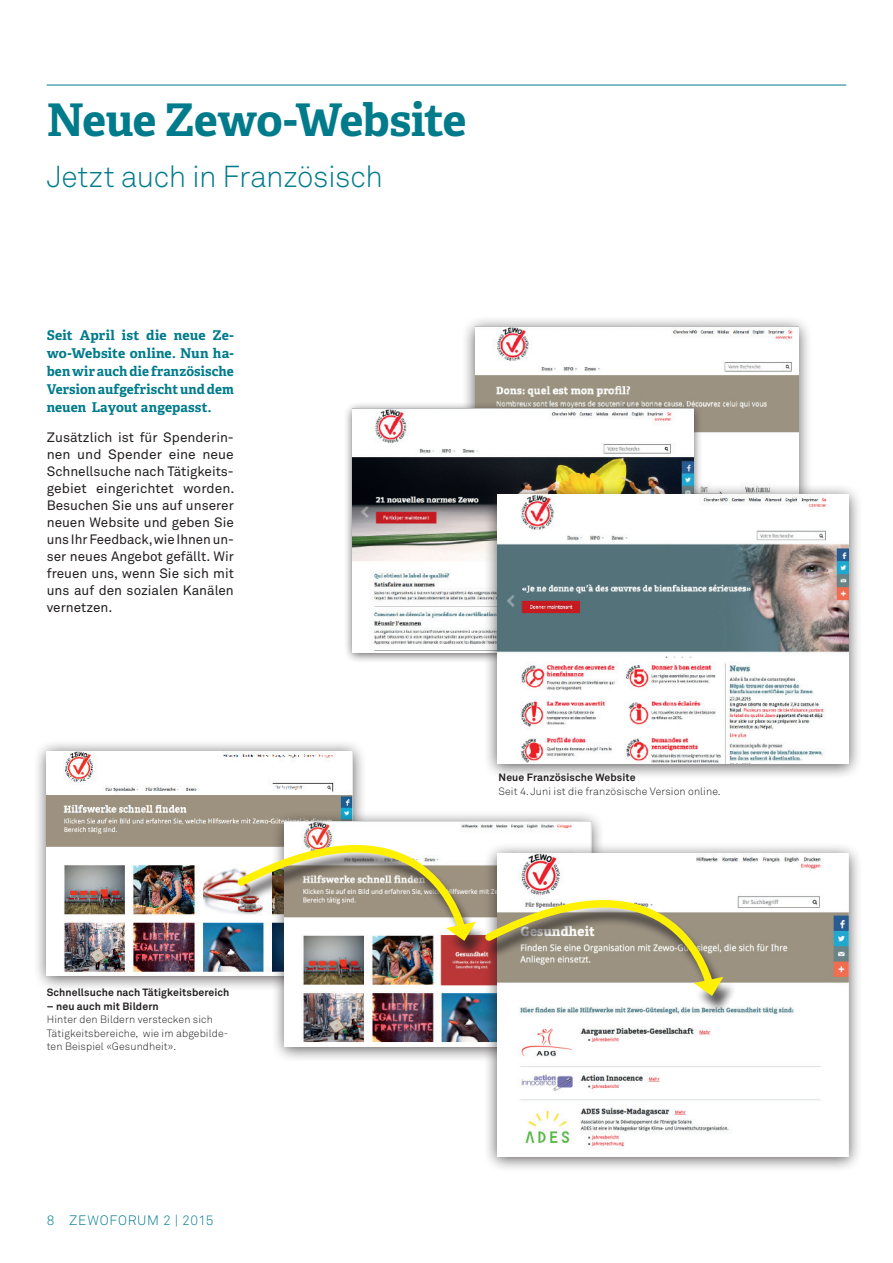
<style>
.page{position:relative;width:893px;height:1263px;background:#fff}
.page>*{position:absolute;margin:0;border:0;box-sizing:border-box;transform-origin:0 0}
.t1{font:700 45px "Adelle Basic";letter-spacing:-.015em;color:#007b8b}
.t2{font:300 30px "Akkurat Std";letter-spacing:-.015em;color:#007b8b}
.t3{font:13.5px/17px "Akkurat Std";color:#231f20;text-align:justify}
.t4{font:700 13.5px/18px "Adelle Basic";letter-spacing:.005em;color:#007b8b;text-align:justify}
.t5{font:300 13.5px "Akkurat Std";letter-spacing:.05em;color:#007b8b}
.t6{font:300 10.5px/13.5px "Akkurat Std";letter-spacing:.01em;color:#231f20}
.t7{font:700 10.5px "Akkurat Std";letter-spacing:.01em;color:#231f20}
</style>
<div class="page">
<hr style="left:47px;top:85px;width:799px;height:1px;background:#007b8b">
<div style="left:461px;top:315px;width:352px;height:293px;background:#231f20;opacity:.75"></div>
<img style="left:475px;top:327px;width:324px;height:156px">
<div style="left:344px;top:401px;width:358px;height:263px;background:#231f20;opacity:.75"></div>
<img style="left:353px;top:408px;width:340px;height:244px">
<div style="left:483px;top:483px;width:380px;height:297px;background:#231f20;opacity:.75"></div>
<img style="left:497px;top:495px;width:352px;height:269px">
<div style="left:33px;top:739px;width:334px;height:253px;background:#231f20;opacity:.75"></div>
<img style="left:47px;top:751px;width:306px;height:224px">
<div style="left:271px;top:810px;width:334px;height:252px;background:#231f20;opacity:.75"></div>
<img style="left:285px;top:996px;width:198px;height:50px">
<div style="left:483px;top:841px;width:380px;height:332px;background:#231f20;opacity:.75"></div>
<img style="left:497px;top:853px;width:352px;height:304px">
<div style="left:484px;top:903px;width:253px;height:111px;background:#231f20;opacity:.75"></div>
<img style="left:231px;top:785px;width:492px;height:211px">
<h1 class="t1" style="left:47px;top:91px;width:421px">Neue Zewo-Website</h1>
<h2 class="t2" style="left:47px;top:159px;width:338px">Jetzt auch in Französisch</h2>
<p class="t4" style="left:47px;top:326px;width:189px">Seit April ist die neue Ze&shy;wo-Website online. Nun ha&shy;ben wir auch die französische Version aufgefrischt und dem neuen Layout angepasst.</p>
<p class="t3" style="left:47px;top:429px;width:189px">Zusätzlich ist für Spenderin&shy;nen und Spender eine neue Schnellsuche nach Tätigkeits&shy;gebiet eingerichtet worden.<br>Besuchen Sie uns auf unserer neuen Website und geben Sie uns Ihr Feedback, wie Ihnen un&shy;ser neues Angebot gefällt. Wir freuen uns, wenn Sie sich mit uns auf den sozialen Kanälen vernetzen.</p>
<p class="t7" style="left:499px;top:771px;width:138px">Neue Französische Website</p>
<p class="t6" style="left:499px;top:785px;width:224px">Seit 4. Juni ist die französische Version online.</p>
<p class="t7" style="left:47px;top:986px;width:184px">Schnellsuche nach Tätigkeitsbereich</p>
<p class="t7" style="left:47px;top:1000px;width:114px">– neu auch mit Bildern</p>
<p class="t6" style="left:47px;top:1013px;width:183px">Hinter den Bildern verstecken sich<br>Tätigkeitsbereiche, wie im abgebilde&shy;ten Beispiel «Gesundheit».</p>
<p class="t5" style="left:47px;top:1212px;width:168px">8 ZEWOFORUM 2 | 2015</p>
</div>
